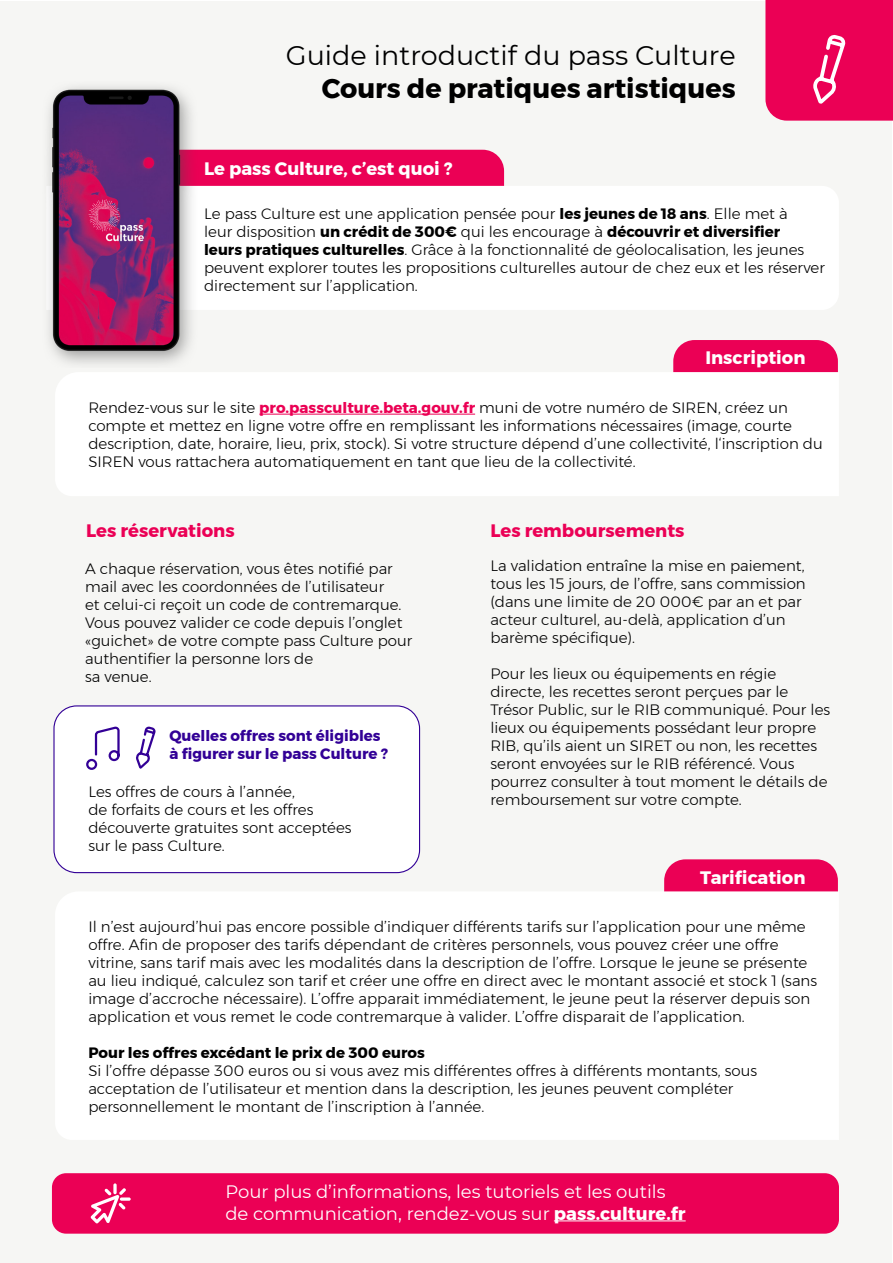
<style>
.page{position:relative;width:893px;height:1263px;background:#fff}
.page>*{position:absolute;margin:0;border:0;box-sizing:border-box;transform-origin:0 0}
.t1{font:27px "Montserrat";color:#000}
.t2{font:700 27px "Montserrat";color:#000}
.t3{font:18px/21.6px "Montserrat";color:#fff}
.t4{font:700 18px "Montserrat";color:#fff}
.t5{font:700 18px "Montserrat";color:#eb0055}
.t6{font:300 15px/18px "Montserrat";color:#000}
.t7{font:700 15px/18px "Montserrat";color:#320096}
.t8{font:700 15px "Montserrat";color:#000}
.s1{font-weight:700}
.s2{font-weight:700;color:#eb0054}
</style>
<div class="page">
<div style="left:1px;top:1px;width:891px;height:1261px;background:#f6f6f4"></div>
<div style="left:673px;top:340px;width:165px;height:150px;background:#eb0055;border-radius:21px"></div>
<div style="left:56px;top:372px;width:782px;height:124px;background:#fff"></div>
<div style="left:54px;top:706px;width:366px;height:167px;background:#fff;border-radius:23px"></div>
<div style="left:53px;top:705px;width:367px;height:168px;border:1px solid #320096;border-radius:23px"></div>
<div style="left:240px;top:150px;width:264px;height:36px;background:#eb0055"></div>
<div style="left:240px;top:186px;width:598px;height:123px;background:#fff"></div>
<img style="left:48px;top:86px;width:192px;height:278px">
<div style="left:52px;top:1173px;width:787px;height:61px;background:#eb0055;border-radius:14px"></div>
<hr style="left:554px;top:1220px;width:132px;height:1px;background:#fff">
<svg style="left:91px;top:1183px;width:40px;height:40px"></svg>
<hr style="left:259px;top:414px;width:216px;height:1px;background:#eb0054">
<div style="left:664px;top:859px;width:174px;height:150px;background:#eb0055;border-radius:21px"></div>
<div style="left:56px;top:891px;width:782px;height:248px;background:#fff"></div>
<svg style="left:765px;top:0;width:128px;height:121px;background:#eb0d5d"></svg>
<svg style="left:136px;top:726px;width:20px;height:43px"></svg>
<svg style="left:86px;top:726px;width:34px;height:44px"></svg>
<h1 class="t1" style="left:286px;top:37px;width:451px">Guide introductif du pass Culture</h1>
<h1 class="t2" style="left:322px;top:66px;width:415px">Cours de pratiques artistiques</h1>
<p class="t4" style="left:204px;top:154px;width:250px">Le pass Culture, c’est quoi ?</p>
<p class="t6" style="left:204px;top:205px;width:622px">Le pass Culture est une application pensée pour <span class="s1">les jeunes de 18 ans</span>. Elle met à<br>leur disposition <span class="s1">un crédit de 300€</span> qui les encourage à <span class="s1">découvrir et diversifier<br>leurs pratiques culturelles</span>. Grâce à la fonctionnalité de géolocalisation, les jeunes peuvent explorer toutes les propositions culturelles autour de chez eux et les réserver directement sur l’application.</p>
<p class="t4" style="left:705px;top:344px;width:102px">Inscription</p>
<p class="t6" style="left:88px;top:398px;width:736px">Rendez-vous sur le site <span class="s2">pro.passculture.beta.gouv.fr</span> muni de votre numéro de SIREN, créez un compte et mettez en ligne votre offre en remplissant les informations nécessaires (image, courte description, date, horaire, lieu, prix, stock). Si votre structure dépend d’une collectivité, l‘inscription du SIREN vous rattachera automatiquement en tant que lieu de la collectivité.</p>
<p class="t5" style="left:86px;top:517px;width:150px">Les réservations</p>
<p class="t5" style="left:490px;top:517px;width:196px">Les remboursements</p>
<p class="t6" style="left:85px;top:559px;width:329px">A chaque réservation, vous êtes notifié par mail avec les coordonnées de l’utilisateur<br>et celui-ci reçoit un code de contremarque.<br>Vous pouvez valider ce code depuis l’onglet «guichet» de votre compte pass Culture pour authentifier la personne lors de<br>sa venue.</p>
<p class="t6" style="left:490px;top:556px;width:317px">La validation entraîne la mise en paiement, tous les 15 jours, de l’offre, sans commission (dans une limite de 20 000€ par an et par acteur culturel, au-delà, application d’un barème spécifique).</p>
<p class="t6" style="left:490px;top:664px;width:341px">Pour les lieux ou équipements en régie directe, les recettes seront perçues par le Trésor Public, sur le RIB communiqué. Pour les lieux ou équipements possédant leur propre RIB, qu’ils aient un SIRET ou non, les recettes seront envoyées sur le RIB référencé. Vous pourrez consulter à tout moment le détails de remboursement sur votre compte.</p>
<p class="t7" style="left:169px;top:727px;width:220px">Quelles offres sont éligibles à figurer sur le pass Culture ?</p>
<p class="t6" style="left:88px;top:782px;width:265px">Les offres de cours à l’année,<br>de forfaits de cours et les offres découverte gratuites sont acceptées sur le pass Culture.</p>
<p class="t4" style="left:700px;top:863px;width:107px">Tarification</p>
<p class="t6" style="left:88px;top:918px;width:730px">Il n’est aujourd’hui pas encore possible d’indiquer différents tarifs sur l’application pour une même offre. Afin de proposer des tarifs dépendant de critères personnels, vous pouvez créer une offre vitrine, sans tarif mais avec les modalités dans la description de l’offre. Lorsque le jeune se présente au lieu indiqué, calculez son tarif et créer une offre en direct avec le montant associé et stock 1 (sans image d’accroche nécessaire). L’offre apparait immédiatement, le jeune peut la réserver depuis son application et vous remet le code contremarque à valider. L’offre disparait de l’application.</p>
<p class="t8" style="left:88px;top:1041px;width:338px">Pour les offres excédant le prix de 300 euros</p>
<p class="t6" style="left:88px;top:1062px;width:670px">Si l’offre dépasse 300 euros ou si vous avez mis différentes offres à différents montants, sous acceptation de l’utilisateur et mention dans la description, les jeunes peuvent compléter personnellement le montant de l’inscription à l’année.</p>
<p class="t3" style="left:225px;top:1180px;width:462px">Pour plus d’informations, les tutoriels et les outils de communication, rendez-vous sur <span class="s1">pass.culture.fr</span></p>
</div>
